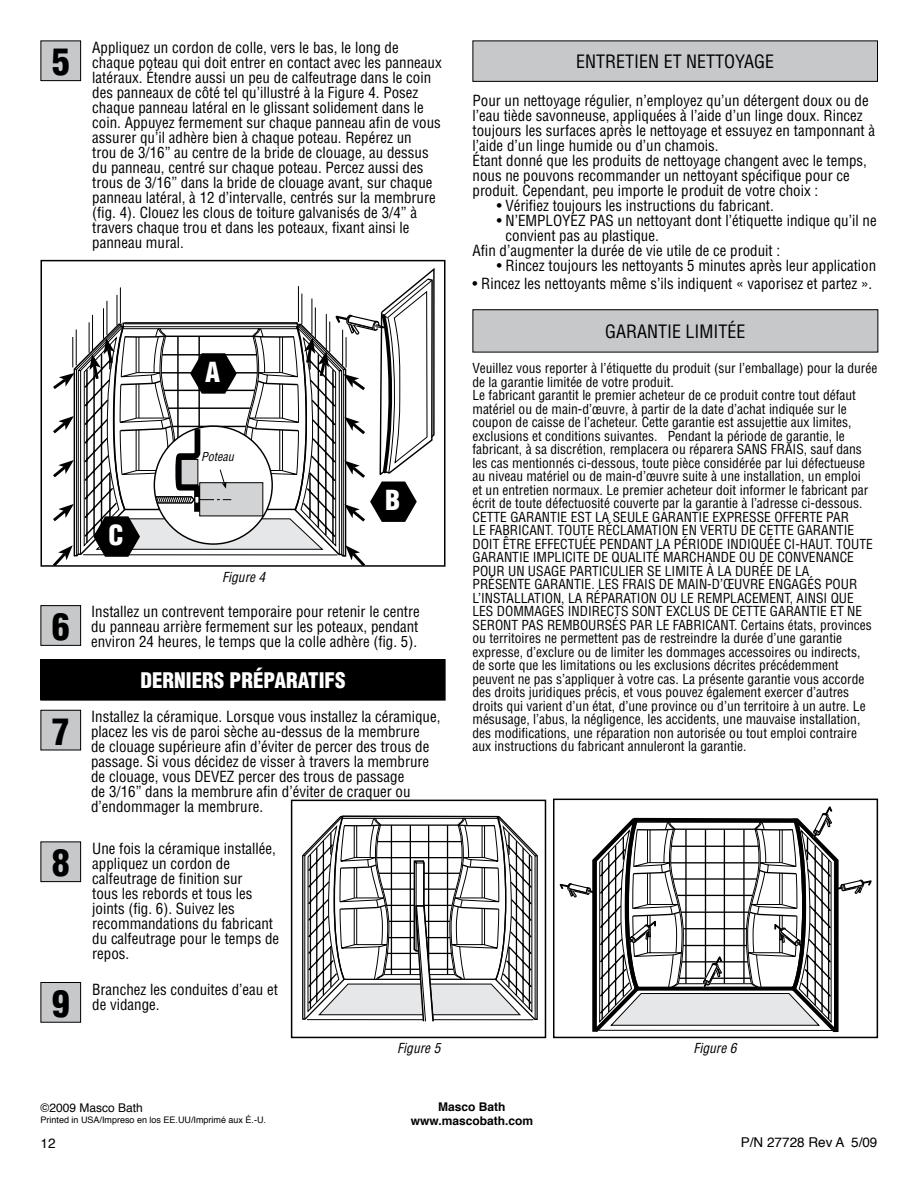
<style>
.page{position:relative;width:918px;height:1188px;background:#fff}
.page>*{position:absolute;margin:0;border:0;box-sizing:border-box;transform-origin:0 0}
.t1{font:900 condensed 36px "Helvetica";color:#000}
.t2{font:900 condensed 27px "Helvetica";color:#fff}
.t3{font:900 condensed 21px "Helvetica";color:#fff}
.t4{font:condensed 18px "Helvetica";color:#000}
.t5{font:condensed 15px/15px "Helvetica";color:#000}
.t6{font:condensed 13.5px/13.5px "Helvetica";color:#000}
.t7{font:italic condensed 13.5px "Helvetica";color:#000}
.t8{font:13.5px "Helvetica";color:#000}
.t9{font:700 12px/14.5px "Helvetica";color:#000;text-align:center}
.t10{font:12px "Helvetica";color:#000}
.t11{font:italic condensed 12px "Helvetica";color:#000}
.t12{font:9px "Helvetica";color:#000}
</style>
<div class="page">
<div style="left:473px;top:310px;width:405px;height:42px;background:#c6c8ca"></div>
<div style="left:472px;top:309px;width:406px;height:43px;border:1px solid #000"></div>
<div style="left:473px;top:41px;width:405px;height:40px;background:#c6c8ca"></div>
<div style="left:472px;top:40px;width:406px;height:42px;border:1px solid #000"></div>
<div style="left:41px;top:842px;width:40px;height:40px;background:#c6c8ca"></div>
<div style="left:40px;top:842px;width:41px;height:40px;border:1px solid #000"></div>
<div style="left:41px;top:982px;width:40px;height:40px;background:#c6c8ca"></div>
<div style="left:40px;top:982px;width:41px;height:41px;border:1px solid #000"></div>
<div style="left:41px;top:606px;width:40px;height:39px;background:#c6c8ca"></div>
<div style="left:40px;top:605px;width:41px;height:41px;border:1px solid #000"></div>
<div style="left:41px;top:710px;width:40px;height:40px;background:#c6c8ca"></div>
<div style="left:40px;top:710px;width:41px;height:40px;border:1px solid #000"></div>
<div style="left:41px;top:41px;width:40px;height:40px;background:#c6c8ca"></div>
<div style="left:40px;top:40px;width:41px;height:41px;border:1px solid #000"></div>
<svg style="left:302px;top:815px;width:236px;height:206px"></svg>
<div style="left:291px;top:800px;width:255px;height:238px;border:2px solid #000"></div>
<svg style="left:560px;top:806px;width:312px;height:227px"></svg>
<div style="left:553px;top:799px;width:325px;height:239px;border:2px solid #000"></div>
<div style="left:40px;top:260px;width:406px;height:307px;border:2px solid #000"></div>
<svg style="left:53px;top:268px;width:382px;height:298px"></svg>
<div style="left:41px;top:660px;width:404px;height:40px;background:#000"></div>
<div style="left:40px;top:659px;width:406px;height:41px;border:1px solid #000"></div>
<h1 class="t1" style="left:52px;top:40px;width:19px">5</h1>
<p class="t5" style="left:92px;top:39px;width:351px">Appliquez un cordon de colle, vers le bas, le long de chaque poteau qui doit entrer en contact avec les panneaux latéraux. Étendre aussi un peu de calfeutrage dans le coin des panneaux de côté tel qu’illustré à la Figure 4. Posez chaque panneau latéral en le glissant solidement dans le coin. Appuyez fermement sur chaque panneau afin de vous assurer qu’il adhère bien à chaque poteau. Repérez un<br>trou de 3/16” au centre de la bride de clouage, au dessus du panneau, centré sur chaque poteau. Percez aussi des trous de 3/16” dans la bride de clouage avant, sur chaque panneau latéral, à 12 d’intervalle, centrés sur la membrure (fig. 4). Clouez les clous de toiture galvanisés de 3/4” à travers chaque trou et dans les poteaux, fixant ainsi le panneau mural.</p>
<h2 class="t2" style="left:205px;top:355px;width:17px">A</h2>
<h1 class="t1" style="left:52px;top:604px;width:19px">6</h1>
<h1 class="t1" style="left:52px;top:709px;width:19px">7</h1>
<h1 class="t1" style="left:52px;top:841px;width:19px">8</h1>
<h1 class="t1" style="left:52px;top:981px;width:19px">9</h1>
<h2 class="t2" style="left:108px;top:518px;width:17px">C</h2>
<p class="t11" style="left:201px;top:449px;width:34px">Poteau</p>
<p class="t7" style="left:222px;top:569px;width:45px">Figure 4</p>
<h2 class="t2" style="left:385px;top:483px;width:17px">B</h2>
<p class="t5" style="left:91px;top:604px;width:330px;text-align:justify">Installez un contrevent temporaire pour retenir le centre du panneau arrière fermement sur les poteaux, pendant environ 24 heures, le temps que la colle adhère (fig. 5).</p>
<h3 class="t3" style="left:140px;top:668px;width:207px">DERNIERS PRÉPARATIFS</h3>
<p class="t5" style="left:91px;top:709px;width:351px">Installez la céramique. Lorsque vous installez la céramique, placez les vis de paroi sèche au-dessus de la membrure<br>de clouage supérieure afin d’éviter de percer des trous de passage. Si vous décidez de visser à travers la membrure de clouage, vous DEVEZ percer des trous de passage<br>de 3/16” dans la membrure afin d’éviter de craquer ou d’endommager la membrure.</p>
<p class="t5" style="left:92px;top:840px;width:189px">Une fois la céramique installée, appliquez un cordon de calfeutrage de finition sur<br>tous les rebords et tous les joints (fig. 6). Suivez les recommandations du fabricant du calfeutrage pour le temps de repos.</p>
<p class="t5" style="left:92px;top:982px;width:187px">Branchez les conduites d’eau et de vidange.</p>
<p class="t4" style="left:576px;top:51px;width:200px">ENTRETIEN ET NETTOYAGE</p>
<p class="t5" style="left:472px;top:93px;width:404px">Pour un nettoyage régulier, n’employez qu’un détergent doux ou de l’eau tiède savonneuse, appliquées à l’aide d’un linge doux. Rincez toujours les surfaces après le nettoyage et essuyez en tamponnant à l’aide d’un linge humide ou d’un chamois.<br>Étant donné que les produits de nettoyage changent avec le temps, nous ne pouvons recommander un nettoyant spécifique pour ce produit. Cependant, peu importe le produit de votre choix :</p>
<p class="t5" style="left:497px;top:198px;width:278px">• Vérifiez toujours les instructions du fabricant.</p>
<p class="t5" style="left:497px;top:213px;width:381px">• N’EMPLOYEZ PAS un nettoyant dont l’étiquette indique qu’il ne</p>
<p class="t5" style="left:506px;top:228px;width:155px">convient pas au plastique.</p>
<p class="t5" style="left:472px;top:243px;width:309px">Afin d’augmenter la durée de vie utile de ce produit :</p>
<p class="t5" style="left:497px;top:258px;width:381px">• Rincez toujours les nettoyants 5 minutes après leur application</p>
<p class="t5" style="left:472px;top:276px;width:401px">• Rincez les nettoyants même s’ils indiquent « vaporisez et partez ».</p>
<p class="t4" style="left:605px;top:320px;width:142px">GARANTIE LIMITÉE</p>
<p class="t6" style="left:472px;top:361px;width:406px">Veuillez vous reporter à l’étiquette du produit (sur l’emballage) pour la durée de la garantie limitée de votre produit.<br>Le fabricant garantit le premier acheteur de ce produit contre tout défaut matériel ou de main-d’œuvre, à partir de la date d’achat indiquée sur le coupon de caisse de l’acheteur. Cette garantie est assujettie aux limites, exclusions et conditions suivantes. Pendant la période de garantie, le fabricant, à sa discrétion, remplacera ou réparera SANS FRAIS, sauf dans les cas mentionnés ci-dessous, toute pièce considérée par lui défectueuse au niveau matériel ou de main-d’œuvre suite à une installation, un emploi<br>et un entretien normaux. Le premier acheteur doit informer le fabricant par écrit de toute défectuosité couverte par la garantie à l’adresse ci-dessous.<br>CETTE GARANTIE EST LA SEULE GARANTIE EXPRESSE OFFERTE PAR<br>LE FABRICANT. TOUTE RÉCLAMATION EN VERTU DE CETTE GARANTIE DOIT ÊTRE EFFECTUÉE PENDANT LA PÉRIODE INDIQUÉE CI-HAUT. TOUTE GARANTIE IMPLICITE DE QUALITÉ MARCHANDE OU DE CONVENANCE POUR UN USAGE PARTICULIER SE LIMITE À LA DURÉE DE LA<br>PRÉSENTE GARANTIE. LES FRAIS DE MAIN-D’ŒUVRE ENGAGÉS POUR L’INSTALLATION, LA RÉPARATION OU LE REMPLACEMENT, AINSI QUE LES DOMMAGES INDIRECTS SONT EXCLUS DE CETTE GARANTIE ET NE SERONT PAS REMBOURSÉS PAR LE FABRICANT. Certains états, provinces ou territoires ne permettent pas de restreindre la durée d’une garantie expresse, d’exclure ou de limiter les dommages accessoires ou indirects,<br>de sorte que les limitations ou les exclusions décrites précédemment peuvent ne pas s’appliquer à votre cas. La présente garantie vous accorde des droits juridiques précis, et vous pouvez également exercer d’autres droits qui varient d’un état, d’une province ou d’un territoire à un autre. Le mésusage, l’abus, la négligence, les accidents, une mauvaise installation, des modifications, une réparation non autorisée ou tout emploi contraire aux instructions du fabricant annuleront la garantie.</p>
<p class="t10" style="left:40px;top:1098px;width:104px">©2009 Masco Bath</p>
<p class="t12" style="left:40px;top:1112px;width:227px">Printed in USA/Impreso en los EE.UU/Imprimé aux É.-U.</p>
<p class="t7" style="left:397px;top:1039px;width:45px">Figure 5</p>
<p class="t7" style="left:693px;top:1039px;width:45px">Figure 6</p>
<p class="t9" style="left:411px;top:1099px;width:124px">Masco Bath www.mascobath.com</p>
<p class="t8" style="left:40px;top:1133px;width:17px">12</p>
<p class="t8" style="left:741px;top:1131px;width:138px">P/N 27728 Rev A 5/09</p>
</div>
